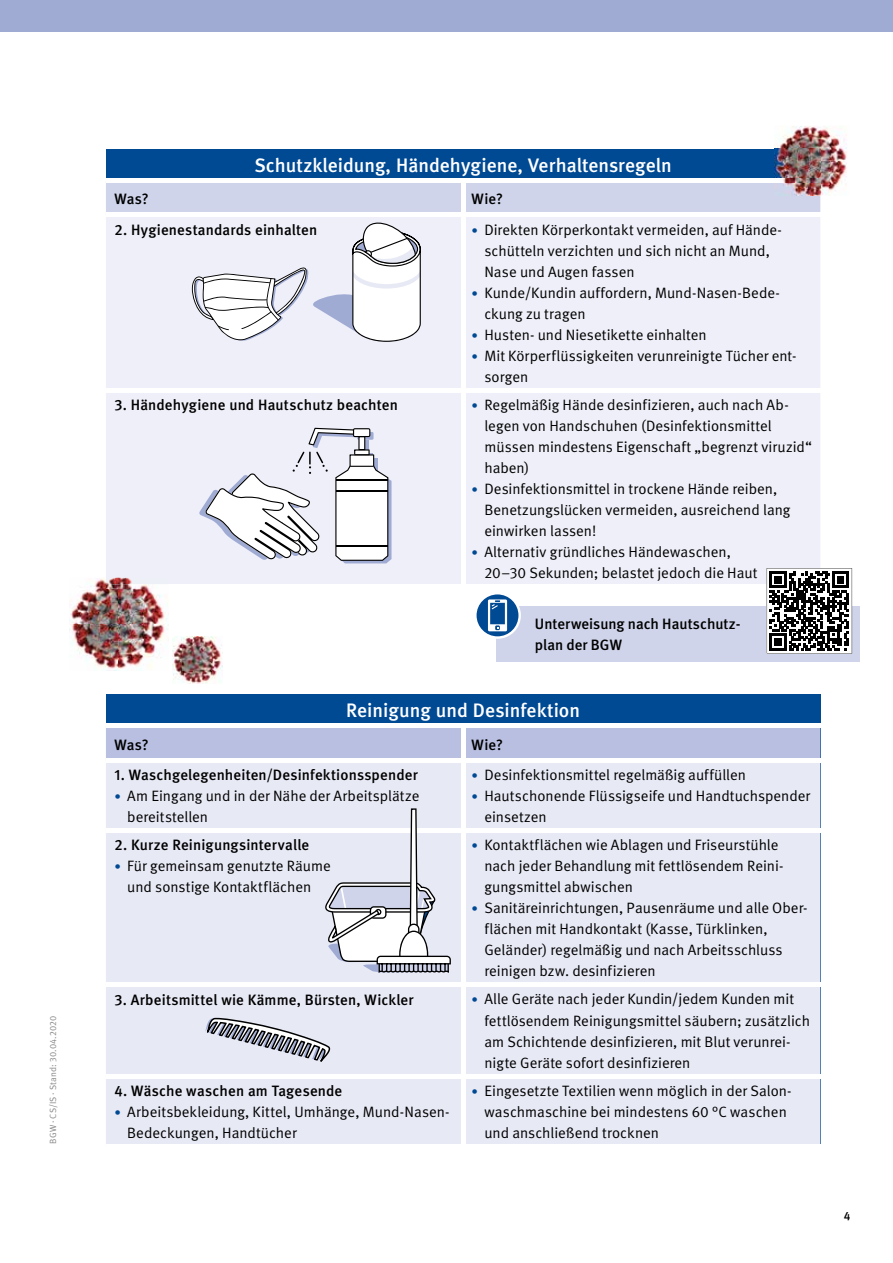
<style>
.page{position:relative;width:893px;height:1263px;background:#fff}
.page>*{position:absolute;margin:0;border:0;box-sizing:border-box;transform-origin:0 0}
.t1{font:500 19.5px "DGUV Meta";color:#fff}
.t2{font:15px/21px "DGUV Meta";color:#000}
.t3{font:500 15px/21px "DGUV Meta";letter-spacing:.01em;color:#000}
.t4{font:500 12px "DGUV Meta";color:#000}
.t5{font:9px "DGUV Meta";letter-spacing:.025em;color:#878786}
.s1{font-size:12.75px;color:#004993}
</style>
<div class="page">
<div style="left:106px;top:149px;width:714px;height:32px;background:#004993"></div>
<div style="left:106px;top:343px;width:714px;height:241px;background:#eeeff8"></div>
<hr style="left:106px;top:179px;width:357px;height:4px;background:#fff">
<hr style="left:463px;top:179px;width:357px;height:4px;background:#fff">
<hr style="left:461px;top:217px;width:4px;height:171px;background:#fff">
<hr style="left:106px;top:388px;width:357px;height:4px;background:#fff">
<hr style="left:463px;top:388px;width:357px;height:4px;background:#fff">
<hr style="left:461px;top:392px;width:4px;height:192px;background:#fff">
<div style="left:106px;top:694px;width:714px;height:32px;background:#004993"></div>
<div style="left:106px;top:728px;width:714px;height:30px;background:#b8bfe0"></div>
<div style="left:106px;top:763px;width:714px;height:381px;background:#e7e9f5"></div>
<hr style="left:461px;top:728px;width:4px;height:30px;background:#fff">
<hr style="left:106px;top:724px;width:357px;height:4px;background:#fff">
<hr style="left:463px;top:724px;width:357px;height:4px;background:#fff">
<hr style="left:461px;top:762px;width:4px;height:66px;background:#fff">
<hr style="left:106px;top:828px;width:357px;height:4px;background:#fff">
<hr style="left:463px;top:828px;width:357px;height:4px;background:#fff">
<hr style="left:461px;top:832px;width:4px;height:150px;background:#fff">
<div style="left:106px;top:982px;width:357px;height:5px;background:#fff"></div>
<div style="left:463px;top:982px;width:357px;height:5px;background:#fff"></div>
<hr style="left:461px;top:987px;width:4px;height:87px;background:#fff">
<hr style="left:106px;top:1074px;width:357px;height:4px;background:#fff">
<hr style="left:463px;top:1074px;width:357px;height:4px;background:#fff">
<hr style="left:461px;top:1078px;width:4px;height:66px;background:#fff">
<img style="left:69px;top:578px;width:50px;height:93px">
<img style="left:119px;top:588px;width:49px;height:83px">
<img style="left:106px;top:578px;width:62px;height:6px">
<img style="left:106px;top:584px;width:44px;height:4px">
<img style="left:173px;top:636px;width:49px;height:47px">
<img style="left:820px;top:160px;width:27px;height:36px">
<img style="left:774px;top:126px;width:37px;height:23px">
<img style="left:811px;top:126px;width:36px;height:34px">
<img style="left:774px;top:149px;width:46px;height:32px">
<svg style="left:205px;top:1018px;width:125px;height:44px"></svg>
<svg style="left:324px;top:808px;width:127px;height:165px"></svg>
<svg style="left:106px;top:181px;width:714px;height:162px"></svg>
<svg style="left:199px;top:428px;width:192px;height:135px"></svg>
<div style="left:497px;top:607px;width:363px;height:55px;background:#cfd4ea"></div>
<svg style="left:474px;top:592px;width:47px;height:47px"></svg>
<div style="left:477px;top:594px;width:41px;height:42px;background:#004993;border-radius:50%"></div>
<svg style="left:488px;top:599px;width:19px;height:32px"></svg>
<svg style="left:767px;top:568px;width:85px;height:86px"></svg>
<div style="left:0;top:0;width:893px;height:32px;background:#a0abd4"></div>
<p class="t5" style="left:48px;top:1144px;width:130px;rotate:-90deg">BGW . CS/IS . Stand: 30.04.2020</p>
<h1 class="t1" style="left:254px;top:154px;width:419px">Schutzkleidung, Händehygiene, Verhaltensregeln</h1>
<p class="t3" style="left:114px;top:189px;width:36px">Was?</p>
<p class="t3" style="left:472px;top:189px;width:33px">Wie?</p>
<p class="t3" style="left:114px;top:219px;width:204px">2. Hygienestandards einhalten</p>
<p class="t2" style="left:484px;top:219px;width:299px;text-indent:-13px"><span class="s1">•</span> Direkten Körperkontakt vermeiden, auf Hände&shy;schütteln verzichten und sich nicht an Mund,<br>Nase und Augen fassen</p>
<p class="t2" style="left:484px;top:282px;width:297px;text-indent:-13px"><span class="s1">•</span> Kunde/Kundin auffordern, Mund-Nasen-Bede&shy;ckung zu tragen</p>
<p class="t2" style="left:472px;top:324px;width:236px"><span class="s1">•</span> Husten- und Niesetikette einhalten</p>
<p class="t2" style="left:484px;top:345px;width:314px;text-indent:-13px"><span class="s1">•</span> Mit Körperflüssigkeiten verunreinigte Tücher ent&shy;sorgen</p>
<p class="t3" style="left:114px;top:395px;width:285px">3. Händehygiene und Hautschutz beachten</p>
<p class="t2" style="left:484px;top:395px;width:329px;text-indent:-13px"><span class="s1">•</span> Regelmäßig Hände desinfizieren, auch nach Ab&shy;legen von Handschuhen (Desinfektionsmittel müssen mindestens Eigenschaft „begrenzt viruzid“ haben)</p>
<p class="t2" style="left:484px;top:479px;width:308px;text-indent:-13px"><span class="s1">•</span> Desinfektionsmittel in trockene Hände reiben,<br>Benetzungslücken vermeiden, ausreichend lang einwirken lassen!</p>
<p class="t2" style="left:484px;top:542px;width:275px;text-indent:-13px"><span class="s1">•</span> Alternativ gründliches Händewaschen,<br>20–30 Sekunden; belastet jedoch die Haut</p>
<p class="t3" style="left:535px;top:614px;width:207px">Unterweisung nach Hautschutz - plan der BGW</p>
<h1 class="t1" style="left:346px;top:699px;width:235px">Reinigung und Desinfektion</h1>
<p class="t3" style="left:114px;top:734px;width:36px">Was?</p>
<p class="t3" style="left:472px;top:734px;width:33px">Wie?</p>
<p class="t3" style="left:114px;top:765px;width:305px">1. Waschgelegenheiten/Desinfektionsspender</p>
<p class="t2" style="left:127px;top:785px;width:294px;text-indent:-13px"><span class="s1">•</span> Am Eingang und in der Nähe der Arbeitsplätze bereitstellen</p>
<p class="t2" style="left:472px;top:764px;width:276px"><span class="s1">•</span> Desinfektionsmittel regelmäßig auffüllen</p>
<p class="t2" style="left:484px;top:785px;width:327px;text-indent:-13px"><span class="s1">•</span> Hautschonende Flüssigseife und Handtuchspender einsetzen</p>
<p class="t3" style="left:114px;top:835px;width:196px">2. Kurze Reinigungsintervalle</p>
<p class="t2" style="left:114px;top:856px;width:218px;text-align:center"><span class="s1">•</span> Für gemeinsam genutzte Räume und sonstige Kontaktflächen</p>
<p class="t2" style="left:484px;top:835px;width:301px;text-indent:-13px"><span class="s1">•</span> Kontaktflächen wie Ablagen und Friseurstühle nach jeder Behandlung mit fettlösendem Reini&shy;gungsmittel abwischen</p>
<p class="t2" style="left:484px;top:898px;width:325px;text-indent:-13px"><span class="s1">•</span> Sanitäreinrichtungen, Pausenräume und alle Ober&shy;flächen mit Handkontakt (Kasse, Türklinken, Geländer) regelmäßig und nach Arbeitsschluss reinigen bzw. desinfizieren</p>
<p class="t3" style="left:114px;top:989px;width:301px">3. Arbeitsmittel wie Kämme, Bürsten, Wickler</p>
<p class="t2" style="left:484px;top:989px;width:327px;text-indent:-13px"><span class="s1">•</span> Alle Geräte nach jeder Kundin/jedem Kunden mit fettlösendem Reinigungsmittel säubern; zusätzlich am Schichtende desinfizieren, mit Blut verunrei&shy;nigte Geräte sofort desinfizieren</p>
<p class="t3" style="left:114px;top:1081px;width:229px">4. Wäsche waschen am Tagesende</p>
<p class="t2" style="left:127px;top:1101px;width:324px;text-indent:-13px"><span class="s1">•</span> Arbeitsbekleidung, Kittel, Umhänge, Mund-Nasen-<br>Bedeckungen, Handtücher</p>
<p class="t2" style="left:484px;top:1080px;width:309px;text-indent:-13px"><span class="s1">•</span> Eingesetzte Textilien wenn möglich in der Salon&shy;waschmaschine bei mindestens 60 °C waschen und anschließend trocknen</p>
<p class="t4" style="left:844px;top:1209px;width:8px">4</p>
</div>
